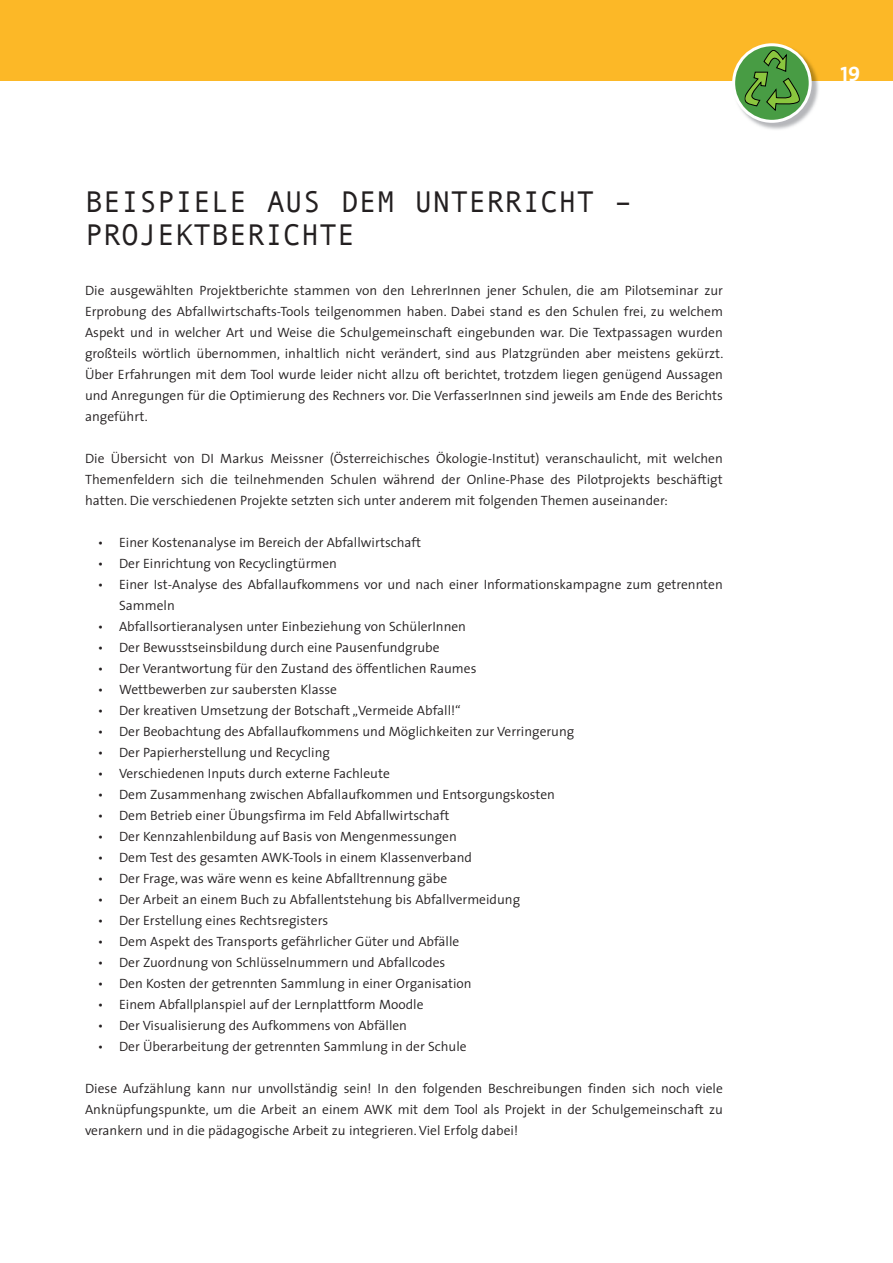
<style>
.page{position:relative;width:893px;height:1263px;background:#fff}
.page>*{position:absolute;margin:0;border:0;box-sizing:border-box;transform-origin:0 0}
.t1{font:30px/33px "Andale Mono";color:#231f20}
.t2{font:21px "The Sans Bold Caps";color:#fff}
.t3{font:300 13.5px/21px "The Sans";color:#231f20;text-align:justify}
</style>
<div class="page">
<div style="left:0;top:0;width:893px;height:81px;background:#fcb827"></div>
<img style="left:754px;top:66px;width:65px;height:64px">
<svg style="left:732px;top:43px;width:80px;height:80px"></svg>
<h1 class="t1" style="left:85px;top:186px;width:549px">BEISPIELE AUS DEM UNTERRICHT –<br>PROJEKTBERICHTE</h1>
<p class="t3" style="left:85px;top:280px;width:640px">Die ausgewählten Projektberichte stammen von den LehrerInnen jener Schulen, die am Pilotseminar zur Erprobung des Abfallwirtschafts-Tools teilgenommen haben. Dabei stand es den Schulen frei, zu welchem Aspekt und in welcher Art und Weise die Schulgemeinschaft eingebunden war. Die Textpassagen wurden großteils wörtlich übernommen, inhaltlich nicht verändert, sind aus Platzgründen aber meistens gekürzt.<br>Über Erfahrungen mit dem Tool wurde leider nicht allzu oft berichtet, trotzdem liegen genügend Aussagen und Anregungen für die Optimierung des Rechners vor. Die VerfasserInnen sind jeweils am Ende des Berichts angeführt.</p>
<p class="t3" style="left:85px;top:448px;width:639px">Die Übersicht von DI Markus Meissner (Österreichisches Ökologie-Institut) veranschaulicht, mit welchen Themenfeldern sich die teilnehmenden Schulen während der Online-Phase des Pilotprojekts beschäftigt hatten. Die verschiedenen Projekte setzten sich unter anderem mit folgenden Themen auseinander:</p>
<p class="t3" style="left:98px;top:532px;width:325px">• Einer Kostenanalyse im Bereich der Abfallwirtschaft</p>
<p class="t3" style="left:98px;top:553px;width:241px">• Der Einrichtung von Recyclingtürmen</p>
<p class="t3" style="left:119px;top:574px;width:605px;text-indent:-21px">• Einer Ist-Analyse des Abfallaufkommens vor und nach einer Informationskampagne zum getrennten<br>Sammeln</p>
<p class="t3" style="left:98px;top:616px;width:370px">• Abfallsortieranalysen unter Einbeziehung von SchülerInnen</p>
<p class="t3" style="left:98px;top:637px;width:343px">• Der Bewusstseinsbildung durch eine Pausenfundgrube</p>
<p class="t3" style="left:98px;top:658px;width:380px">• Der Verantwortung für den Zustand des öffentlichen Raumes</p>
<p class="t3" style="left:98px;top:679px;width:241px">• Wettbewerben zur saubersten Klasse</p>
<p class="t3" style="left:98px;top:700px;width:364px">• Der kreativen Umsetzung der Botschaft „Vermeide Abfall!“</p>
<p class="t3" style="left:98px;top:721px;width:478px">• Der Beobachtung des Abfallaufkommens und Möglichkeiten zur Verringerung</p>
<p class="t3" style="left:98px;top:742px;width:234px">• Der Papierherstellung und Recycling</p>
<p class="t3" style="left:98px;top:763px;width:294px">• Verschiedenen Inputs durch externe Fachleute</p>
<p class="t3" style="left:98px;top:784px;width:459px">• Dem Zusammenhang zwischen Abfallaufkommen und Entsorgungskosten</p>
<p class="t3" style="left:98px;top:805px;width:353px">• Dem Betrieb einer Übungsfirma im Feld Abfallwirtschaft</p>
<p class="t3" style="left:98px;top:826px;width:360px">• Der Kennzahlenbildung auf Basis von Mengenmessungen</p>
<p class="t3" style="left:98px;top:847px;width:376px">• Dem Test des gesamten AWK-Tools in einem Klassenverband</p>
<p class="t3" style="left:98px;top:868px;width:351px">• Der Frage, was wäre wenn es keine Abfalltrennung gäbe</p>
<p class="t3" style="left:98px;top:889px;width:424px">• Der Arbeit an einem Buch zu Abfallentstehung bis Abfallvermeidung</p>
<p class="t3" style="left:98px;top:910px;width:232px">• Der Erstellung eines Rechtsregisters</p>
<p class="t3" style="left:98px;top:931px;width:363px">• Dem Aspekt des Transports gefährlicher Güter und Abfälle</p>
<p class="t3" style="left:98px;top:952px;width:349px">• Der Zuordnung von Schlüsselnummern und Abfallcodes</p>
<p class="t3" style="left:98px;top:973px;width:375px">• Den Kosten der getrennten Sammlung in einer Organisation</p>
<p class="t3" style="left:98px;top:994px;width:327px">• Einem Abfallplanspiel auf der Lernplattform Moodle</p>
<p class="t3" style="left:98px;top:1015px;width:311px">• Der Visualisierung des Aufkommens von Abfällen</p>
<p class="t3" style="left:98px;top:1036px;width:370px">• Der Überarbeitung der getrennten Sammlung in der Schule</p>
<p class="t3" style="left:85px;top:1078px;width:639px">Diese Aufzählung kann nur unvollständig sein! In den folgenden Beschreibungen finden sich noch viele Anknüpfungspunkte, um die Arbeit an einem AWK mit dem Tool als Projekt in der Schulgemeinschaft zu verankern und in die pädagogische Arbeit zu integrieren. Viel Erfolg dabei!</p>
<h2 class="t2" style="left:841px;top:56px;width:21px">19</h2>
</div>
